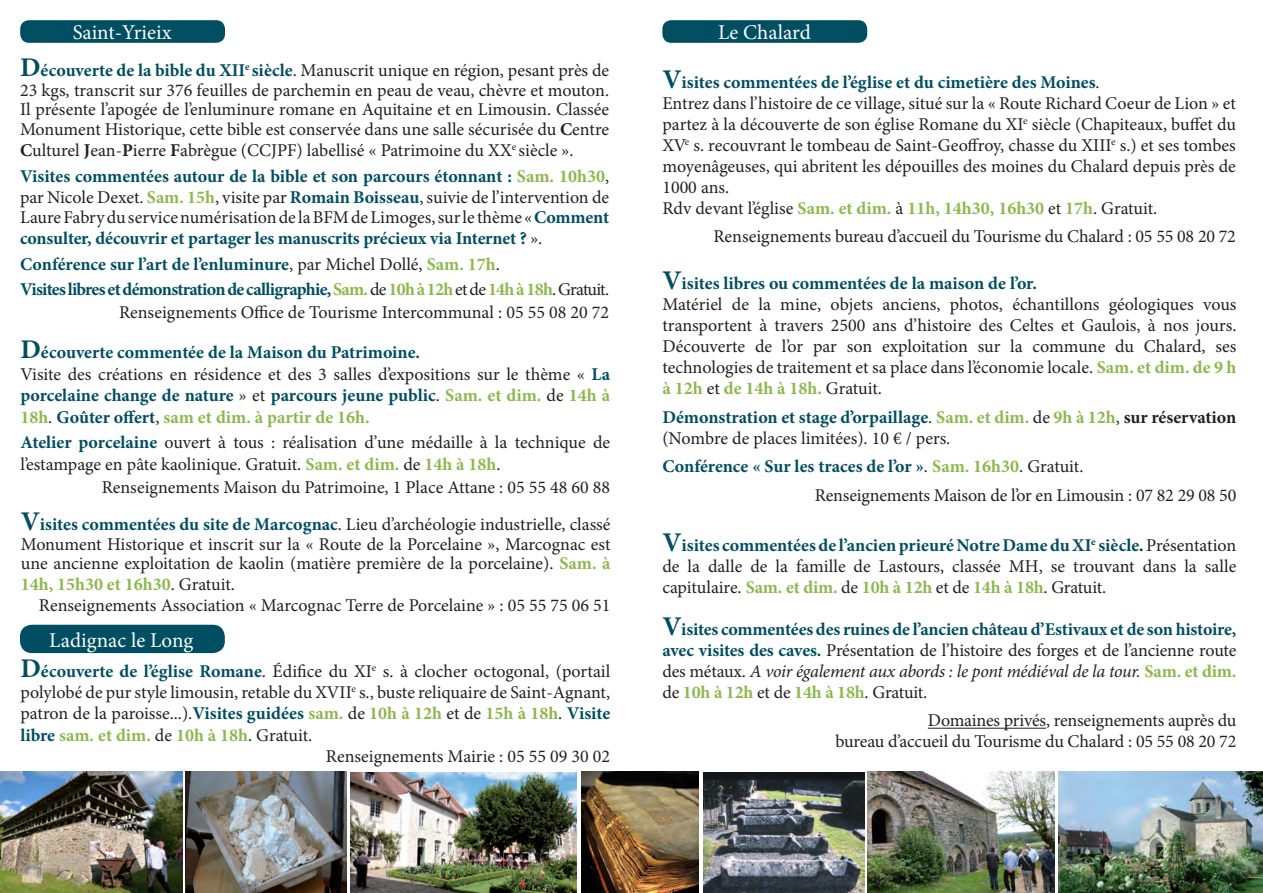
<style>
.page{position:relative;width:1263px;height:893px;background:#fff}
.page>*{position:absolute;margin:0;border:0;box-sizing:border-box;transform-origin:0 0}
.t1{font:21px "Minion Pro";color:#fff}
.t2{font:18px/21px "Minion Pro";letter-spacing:-.005em;color:#231f20;text-align:justify}
.t3{font:700 18px/21px "Minion Pro";letter-spacing:-.005em;color:#004e62}
.t4{font:700 18px "Minion Pro";letter-spacing:-.04em;color:#004e62}
.s1{font-weight:700;font-size:27px;color:#004e62}
.s2{font-weight:700;color:#004e62}
.s3{font-weight:700}
.s4{color:#8cb84c}
.s5{font-weight:400;color:#231f20}
.s6{font-size:27px}
.s7{font-weight:700;color:#8cb84c}
.s8{font-weight:700;font-stretch:condensed}
.s9{font-weight:400;font-style:italic;color:#231f20}
</style>
<div class="page">
<div style="left:20px;top:20px;width:205px;height:23px;background:#004e62;border-radius:9px"></div>
<img style="left:1058px;top:772px;width:205px;height:121px">
<img style="left:350px;top:772px;width:227px;height:121px">
<div style="left:662px;top:20px;width:205px;height:23px;background:#004e62;border-radius:9px"></div>
<img style="left:186px;top:772px;width:161px;height:121px">
<div style="left:20px;top:625px;width:205px;height:28px;background:#004e62;border-radius:12px"></div>
<img style="left:703px;top:772px;width:161px;height:121px">
<img style="left:868px;top:772px;width:186px;height:121px">
<img style="left:0;top:771px;width:182px;height:122px">
<img style="left:581px;top:772px;width:118px;height:121px">
<hr style="left:928px;top:728px;width:118px;height:1px;background:#231f20">
<p class="t1" style="left:73px;top:18px;width:101px">Saint-Yrieix</p>
<p class="t2" style="left:20px;top:61px;width:591px;line-height:19.5px"><span class="s1">D</span><span class="s2">écouverte de la bible du XII</span><sup>e</sup> <span class="s2">siècle</span>. Manuscrit unique en région, pesant près de 23 kgs, transcrit sur 376 feuilles de parchemin en peau de veau, chèvre et mouton.<br>Il présente l’apogée de l’enluminure romane en Aquitaine et en Limousin. Classée Monument Historique, cette bible est conservée dans une salle sécurisée du <span class="s3">C</span>entre</p>
<p class="t2" style="left:20px;top:140px;width:555px"><span class="s3">C</span>ulturel <span class="s3">J</span>ean-<span class="s3">P</span>ierre <span class="s3">F</span>abrègue (CCJPF) labellisé « Patrimoine du XX<sup>e</sup> siècle ».</p>
<p class="t3" style="left:20px;top:165px;width:591px;line-height:21.6px">Visites commentées autour de la bible et son parcours étonnant : <span class="s4">Sam. 10h30</span><span class="s5">, par Nicole Dexet.</span> <span class="s4">Sam. 15h</span><span class="s5">, visite par</span> Romain Boisseau<span class="s5">, suivie de l’intervention de</span></p>
<p class="t3" style="left:20px;top:206px;width:591px;line-height:21.6px"><span class="s5">Laure Fabry du service numérisation de la BFM de Limoges, sur le thème «</span> Comment consulter, découvrir et partager les manuscrits précieux via Internet ? <span class="s5">».</span></p>
<p class="t3" style="left:20px;top:253px;width:481px">Conférence sur l’art de l’enluminure<span class="s5">, par Michel Dollé,</span> <span class="s4">Sam. 17h</span><span class="s5">.</span></p>
<p class="t4" style="left:20px;top:277px;width:591px">Visites libres et démonstration de calligraphie, <span class="s4">Sam.</span> <span class="s5">de</span> <span class="s4">10h à 12h</span> <span class="s5">et de</span> <span class="s4">14h à 18h</span><span class="s5">. Gratuit.</span></p>
<p class="t2" style="left:119px;top:302px;width:492px">Renseignements Office de Tourisme Intercommunal : 05 55 08 20 72</p>
<p class="t3" style="left:20px;top:342px;width:401px"><span class="s6">D</span>écouverte commentée de la Maison du Patrimoine.</p>
<p class="t2" style="left:20px;top:363px;width:591px;line-height:21.6px">Visite des créations en résidence et des 3 salles d’expositions sur le thème « <span class="s2">La porcelaine change de nature</span> » et <span class="s2">parcours jeune public</span>. <span class="s7">Sam. et dim.</span> de <span class="s7">14h à 18h</span>. <span class="s2">Goûter offert</span>, <span class="s7">sam et dim. à partir de 16h.</span></p>
<p class="t2" style="left:20px;top:432px;width:591px;line-height:21.6px"><span class="s2">Atelier porcelaine</span> ouvert à tous : réalisation d’une médaille à la technique de l’estampage en pâte kaolinique. Gratuit. <span class="s7">Sam. et dim.</span> de <span class="s7">14h à 18h</span>.</p>
<p class="t2" style="left:102px;top:476px;width:510px">Renseignements Maison du Patrimoine, 1 Place Attane : 05 55 48 60 88</p>
<p class="t2" style="left:21px;top:515px;width:591px;line-height:20px"><span class="s1">V</span><span class="s2">isites commentées du site de Marcognac</span>. Lieu d’archéologie industrielle, classé Monument Historique et inscrit sur la « Route de la Porcelaine », Marcognac est une ancienne exploitation de kaolin (matière première de la porcelaine). <span class="s7">Sam. à 14h, 15h30 et 16h30</span>. Gratuit.</p>
<p class="t2" style="left:39px;top:595px;width:573px">Renseignements Association « Marcognac Terre de Porcelaine » : 05 55 75 06 51</p>
<p class="t1" style="left:49px;top:626px;width:145px">Ladignac le Long</p>
<p class="t2" style="left:20px;top:661px;width:591px"><span class="s1">D</span><span class="s2">écouverte de l’église Romane</span>. Édifice du XI<sup>e</sup> s. à clocher octogonal, (portail polylobé de pur style limousin, retable du XVII<sup>e</sup> s., buste reliquaire de Saint-Agnant, patron de la paroisse...).<span class="s2">Visites guidées</span> <span class="s7">sam.</span> de <span class="s7">10h à 12h</span> et de <span class="s7">15h à 18h</span>. <span class="s2">Visite libre</span> <span class="s7">sam. et dim.</span> de <span class="s7">10h à 18h</span>. Gratuit.</p>
<p class="t2" style="left:326px;top:746px;width:286px">Renseignements Mairie : 05 55 09 30 02</p>
<p class="t1" style="left:718px;top:18px;width:94px">Le Chalard</p>
<p class="t3" style="left:662px;top:71px;width:439px"><span class="s6">V</span>isites commentées de l’église et du cimetière des Moines<span class="s5">.</span></p>
<p class="t2" style="left:662px;top:93px;width:575px">Entrez dans l’histoire de ce village, situé sur la « Route Richard Coeur de Lion » et partez à la découverte de son église Romane du XI<sup>e</sup> siècle (Chapiteaux, buffet du XV<sup>e</sup> s. recouvrant le tombeau de Saint-Geoffroy, chasse du XIII<sup>e</sup> s.) et ses tombes moyenâgeuses, qui abritent les dépouilles des moines du Chalard depuis près de 1000 ans.</p>
<p class="t2" style="left:662px;top:198px;width:496px">Rdv devant l’église <span class="s7">Sam. et dim.</span> à <span class="s7">11h, 14h30, 16h30</span> et <span class="s7">17h</span>. Gratuit.</p>
<p class="t2" style="left:713px;top:226px;width:524px">Renseignements bureau d’accueil du Tourisme du Chalard : 05 55 08 20 72</p>
<p class="t3" style="left:662px;top:273px;width:376px"><span class="s6">V</span>isites libres ou commentées de la maison de l’or.</p>
<p class="t2" style="left:662px;top:294px;width:576px">Matériel de la mine, objets anciens, photos, échantillons géologiques vous transportent à travers 2500 ans d’histoire des Celtes et Gaulois, à nos jours.<br>Découverte de l’or par son exploitation sur la commune du Chalard, ses technologies de traitement et sa place dans l’économie locale. <span class="s7">Sam. et dim. de 9 h à 12h</span> et <span class="s7">de 14h à 18h.</span> Gratuit.</p>
<p class="t2" style="left:662px;top:407px;width:575px"><span class="s2">Démonstration et stage d’orpaillage</span>. <span class="s7">Sam. et dim.</span> de <span class="s7">9h à 12h</span>, <span class="s3">sur réservation </span>(Nombre de places limitées). 10 € / pers.</p>
<p class="t3" style="left:662px;top:456px;width:423px">Conférence « Sur les traces de l’or »<span class="s5">.</span> <span class="s4">Sam. 16h30</span><span class="s5">. Gratuit.</span></p>
<p class="t2" style="left:815px;top:485px;width:423px">Renseignements Maison de l’or en Limousin : 07 82 29 08 50</p>
<p class="t2" style="left:662px;top:535px;width:575px"><span class="s1">V</span><span class="s2">isites commentées de l’ancien prieuré Notre Dame du XI</span><sup>e</sup> <span class="s2">siècle</span><span class="s8">.</span> Présentation de la dalle de la famille de Lastours, classée MH, se trouvant dans la salle capitulaire. <span class="s7">Sam. et dim.</span> de <span class="s7">10h à 12h</span> et de <span class="s7">14h à 18h</span>. Gratuit.</p>
<p class="t3" style="left:662px;top:618px;width:575px;text-align:justify"><span class="s6">V</span>isites commentées des ruines de l’ancien château d’Estivaux et de son histoire, avec visites des caves. <span class="s5">Présentation de l’histoire des forges et de l’ancienne route des métaux.</span> <span class="s9">A voir également aux abords : le pont médiéval de la tour.</span> <span class="s4">Sam. et dim. </span><span class="s5">de</span> <span class="s4">10h à 12h</span> <span class="s5">et de</span> <span class="s4">14h à 18h</span><span class="s5">. Gratuit.</span></p>
<p class="t2" style="left:928px;top:710px;width:310px">Domaines privés, renseignements auprès du</p>
<p class="t2" style="left:835px;top:731px;width:402px">bureau d’accueil du Tourisme du Chalard : 05 55 08 20 72</p>
</div>
